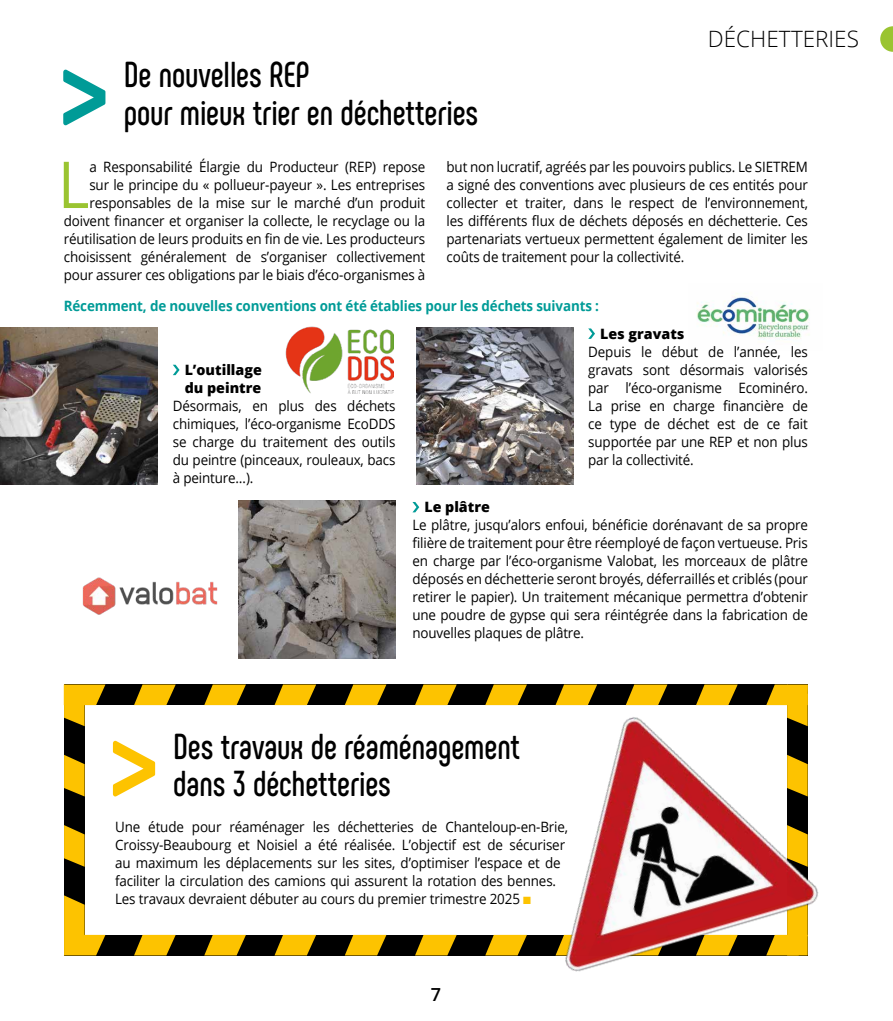
<style>
.page{position:relative;width:893px;height:1021px;background:#fff}
.page>*{position:absolute;margin:0;border:0;box-sizing:border-box;transform-origin:0 0}
.t1{font:64.65px "Open Sans";color:#9ac431;scale:.94 1}
.t2{font:700 36px/37.5px "Phenomena";color:#000;scale:.92 1}
.t3{font:300 22.5px "Open Sans";color:#000}
.t4{font:600 18px "Open Sans";color:#000}
.t5{font:14.25px/18px "Open Sans";letter-spacing:-.01em;color:#000;text-align:justify;scale:.94 1}
.t6{font:700 14.25px "Open Sans";letter-spacing:-.01em;color:#009b97;scale:.94 1}
.t7{font:800 14.25px/18px "Open Sans";color:#000}
.s1{color:#fdc300}
</style>
<div class="page">
<img style="left:697px;top:293px;width:113px;height:47px">
<svg style="left:880px;top:26px;width:13px;height:26px"></svg>
<svg style="left:173px;top:365px;width:7px;height:10px"></svg>
<svg style="left:412px;top:502px;width:7px;height:10px"></svg>
<svg style="left:588px;top:328px;width:7px;height:11px"></svg>
<img style="left:0;top:327px;width:157px;height:158px">
<img style="left:238px;top:501px;width:157px;height:157px">
<img style="left:416px;top:327px;width:158px;height:158px">
<div style="left:64px;top:684px;width:744px;height:21px;background:#000"></div>
<div style="left:64px;top:934px;width:744px;height:21px;background:#000"></div>
<div style="left:64px;top:685px;width:21px;height:252px;background:#000"></div>
<svg style="left:134px;top:684px;width:42px;height:21px"></svg>
<svg style="left:134px;top:934px;width:42px;height:21px"></svg>
<svg style="left:64px;top:825px;width:21px;height:41px"></svg>
<svg style="left:64px;top:895px;width:41px;height:60px"></svg>
<svg style="left:275px;top:684px;width:41px;height:21px"></svg>
<svg style="left:275px;top:934px;width:41px;height:21px"></svg>
<svg style="left:64px;top:684px;width:41px;height:42px"></svg>
<svg style="left:204px;top:684px;width:42px;height:21px"></svg>
<svg style="left:204px;top:934px;width:42px;height:21px"></svg>
<svg style="left:64px;top:755px;width:21px;height:41px"></svg>
<svg style="left:345px;top:684px;width:41px;height:21px"></svg>
<svg style="left:345px;top:934px;width:41px;height:21px"></svg>
<img style="left:285px;top:326px;width:108px;height:67px">
<img style="left:82px;top:577px;width:136px;height:38px">
<img style="left:405px;top:684px;width:414px;height:288px">
<svg style="left:63px;top:69px;width:42px;height:57px"></svg>
<svg style="left:113px;top:740px;width:42px;height:57px"></svg>
<h2 class="t2" style="left:124px;top:56px;width:387px">De nouvelles REP<br>pour mieux trier en déchetteries</h2>
<h3 class="t3" style="left:708px;top:23px;width:153px">DÉCHETTERIES</h3>
<p class="t5" style="left:64px;top:157px;width:386px;text-align:right">a Responsabilité Élargie du Producteur (REP) repose<br>sur le principe du « pollueur-payeur ». Les entreprises responsables de la mise sur le marché d’un produit doivent financer et organiser la collecte, le recyclage ou la réutilisation de leurs produits en fin de vie. Les producteurs choisissent généralement de s’organiser collectivement pour assurer ces obligations par le biais d’éco-organismes à</p>
<h1 class="t1" style="left:58px;top:140px;width:35px">L</h1>
<p class="t5" style="left:446px;top:157px;width:386px">but non lucratif, agréés par les pouvoirs publics. Le SIETREM a signé des conventions avec plusieurs de ces entités pour collecter et traiter, dans le respect de l’environnement, les différents flux de déchets déposés en déchetterie. Ces partenariats vertueux permettent également de limiter les coûts de traitement pour la collectivité.</p>
<p class="t6" style="left:64px;top:295px;width:571px">Récemment, de nouvelles conventions ont été établies pour les déchets suivants :</p>
<p class="t7" style="left:185px;top:360px;width:79px">L’outillage du peintre</p>
<p class="t5" style="left:173px;top:396px;width:238px">Désormais, en plus des déchets chimiques, l’éco-organisme EcoDDS se charge du traitement des outils du peintre (pinceaux, rouleaux, bacs à peinture…).</p>
<p class="t7" style="left:600px;top:324px;width:86px">Les gravats</p>
<p class="t5" style="left:588px;top:342px;width:235px">Depuis le début de l’année, les gravats sont désormais valorisés par l’éco-organisme Ecominéro.<br>La prise en charge financière de ce type de déchet est de ce fait supportée par une REP et non plus par la collectivité.</p>
<p class="t7" style="left:424px;top:497px;width:67px">Le plâtre</p>
<p class="t5" style="left:412px;top:516px;width:422px">Le plâtre, jusqu’alors enfoui, bénéficie dorénavant de sa propre filière de traitement pour être réemployé de façon vertueuse. Pris en charge par l’éco-organisme Valobat, les morceaux de plâtre déposés en déchetterie seront broyés, déferraillés et criblés (pour retirer le papier). Un traitement mécanique permettra d’obtenir une poudre de gypse qui sera réintégrée dans la fabrication de nouvelles plaques de plâtre.</p>
<h2 class="t2" style="left:173px;top:727px;width:379px">Des travaux de réaménagement dans 3 déchetteries</h2>
<p class="t5" style="left:115px;top:817px;width:483px;text-align:left">Une étude pour réaménager les déchetteries de Chanteloup-en-Brie, Croissy-Beaubourg et Noisiel a été réalisée. L’objectif est de sécuriser au maximum les déplacements sur les sites, d’optimiser l’espace et de faciliter la circulation des camions qui assurent la rotation des bennes.<br>Les travaux devraient débuter au cours du premier trimestre 2025 <span class="s1">■</span></p>
<p class="t4" style="left:431px;top:981px;width:12px">7</p>
</div>
